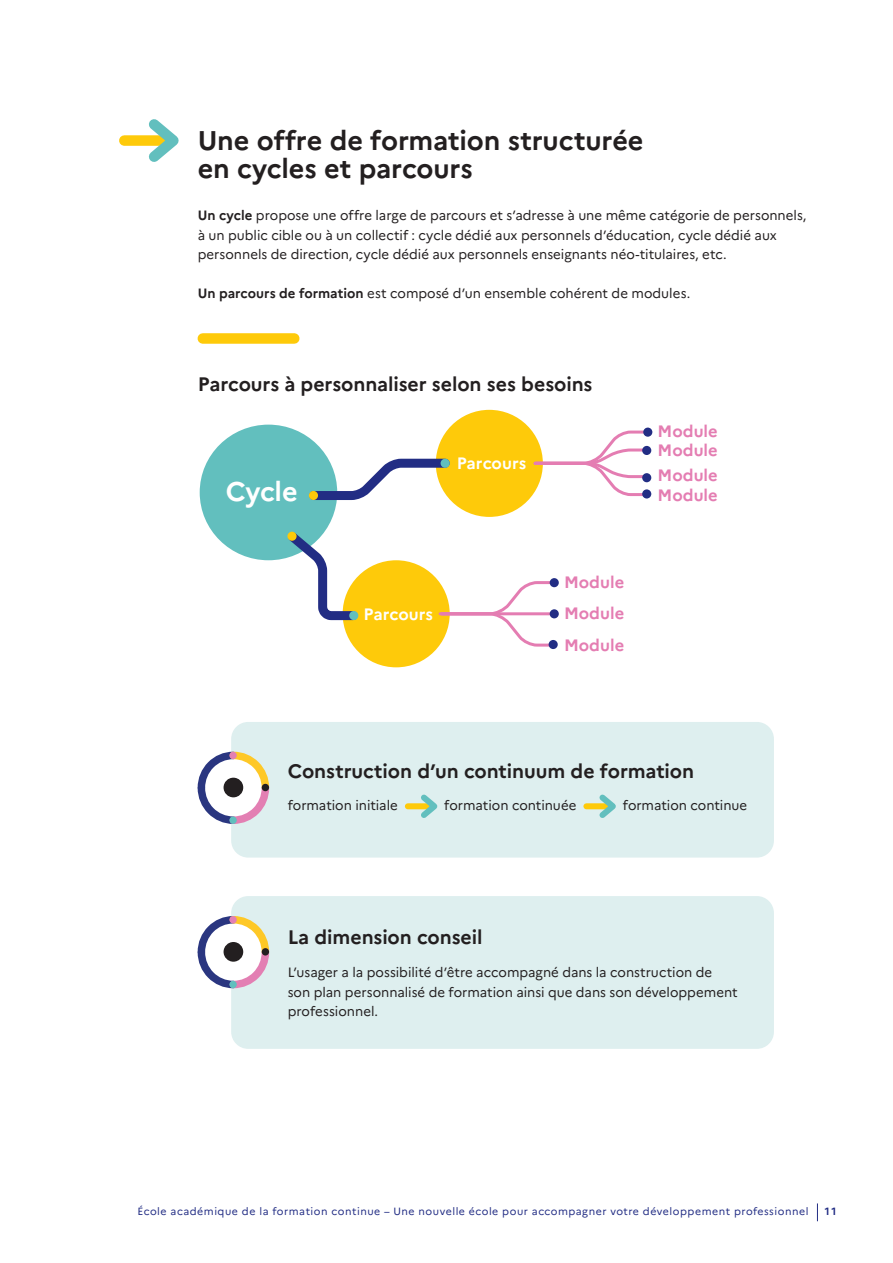
<style>
.page{position:relative;width:893px;height:1263px;background:#fff}
.page>*{position:absolute;margin:0;border:0;box-sizing:border-box;transform-origin:0 0}
.t1{font:700 27px/28.5px "Marianne";letter-spacing:-.005em;color:#231f20}
.t2{font:700 27px "Marianne";letter-spacing:-.01em;color:#fff}
.t3{font:700 19.5px "Marianne";letter-spacing:-.005em;color:#231f20}
.t4{font:700 16.5px "Marianne";color:#e47db2}
.t5{font:700 16.5px "Marianne";color:#fff}
.t6{font:13.5px/19.5px "Marianne";color:#231f20}
.t7{font:10.5px "Marianne";letter-spacing:.05em;color:#222d84}
.t8{font:700 10.5px "Marianne";color:#222d84}
.s1{font-weight:700}
</style>
<div class="page">
<svg style="left:817px;top:1203px;width:1px;height:18px"></svg>
<div style="left:124px;top:135px;width:45px;height:11px;background:#feca0a"></div>
<svg style="left:139px;top:119px;width:40px;height:43px"></svg>
<div style="left:200px;top:425px;width:137px;height:135px;background:#62bfbe;border-radius:50%"></div>
<div style="left:436px;top:410px;width:107px;height:107px;background:#feca0a;border-radius:50%"></div>
<div style="left:343px;top:560px;width:107px;height:107px;background:#feca0a;border-radius:50%"></div>
<svg style="left:532px;top:430px;width:116px;height:68px"></svg>
<svg style="left:439px;top:581px;width:116px;height:67px"></svg>
<div style="left:642px;top:446px;width:9px;height:9px;background:#222d84;border-radius:50%"></div>
<div style="left:643px;top:428px;width:9px;height:9px;background:#222d84;border-radius:50%"></div>
<div style="left:550px;top:578px;width:9px;height:9px;background:#222d84;border-radius:50%"></div>
<div style="left:642px;top:473px;width:9px;height:9px;background:#222d84;border-radius:50%"></div>
<div style="left:642px;top:489px;width:9px;height:9px;background:#222d84;border-radius:50%"></div>
<div style="left:549px;top:640px;width:9px;height:9px;background:#222d84;border-radius:50%"></div>
<svg style="left:308px;top:453px;width:146px;height:51px"></svg>
<div style="left:441px;top:459px;width:9px;height:9px;background:#62bfbe;border-radius:50%"></div>
<div style="left:309px;top:491px;width:9px;height:9px;background:#feca0a;border-radius:50%"></div>
<div style="left:231px;top:722px;width:543px;height:135px;background:#deefef;border-radius:17px"></div>
<div style="left:231px;top:896px;width:543px;height:153px;background:#deefef;border-radius:17px"></div>
<svg style="left:197px;top:751px;width:73px;height:73px"></svg>
<div style="left:262px;top:784px;width:7px;height:7px;background:#231f20;border-radius:50%"></div>
<div style="left:229px;top:752px;width:8px;height:7px;background:#e37fb3;border-radius:50%"></div>
<div style="left:229px;top:816px;width:8px;height:8px;background:#60bfbe;border-radius:50%"></div>
<div style="left:224px;top:778px;width:19px;height:19px;background:#231f20;border-radius:50%"></div>
<svg style="left:197px;top:916px;width:73px;height:73px"></svg>
<div style="left:262px;top:948px;width:7px;height:7px;background:#231f20;border-radius:50%"></div>
<div style="left:229px;top:916px;width:8px;height:7px;background:#e37fb3;border-radius:50%"></div>
<div style="left:229px;top:981px;width:8px;height:7px;background:#60bfbe;border-radius:50%"></div>
<div style="left:224px;top:942px;width:19px;height:20px;background:#231f20;border-radius:50%"></div>
<div style="left:408px;top:803px;width:24px;height:6px;background:#feca0a"></div>
<svg style="left:415px;top:794px;width:23px;height:24px"></svg>
<div style="left:586px;top:803px;width:24px;height:6px;background:#feca0a"></div>
<svg style="left:594px;top:794px;width:22px;height:24px"></svg>
<div style="left:203px;top:333px;width:91px;height:11px;background:#feca0a"></div>
<hr style="left:440px;top:612px;width:114px;height:3px;background:#e47db2">
<div style="left:550px;top:609px;width:9px;height:9px;background:#222d84;border-radius:50%"></div>
<svg style="left:280px;top:524px;width:82px;height:101px"></svg>
<div style="left:287px;top:532px;width:10px;height:9px;background:#feca0a;border-radius:50%"></div>
<div style="left:349px;top:611px;width:9px;height:9px;background:#62bfbe;border-radius:50%"></div>
<h1 class="t1" style="left:198px;top:126px;width:447px">Une offre de formation structurée en cycles et parcours</h1>
<p class="t6" style="left:198px;top:206px;width:610px"><span class="s1">Un cycle</span> propose une offre large de parcours et s’adresse à une même catégorie de personnels, à un public cible ou à un collectif : cycle dédié aux personnels d’éducation, cycle dédié aux personnels de direction, cycle dédié aux personnels enseignants néo-titulaires, etc.</p>
<p class="t6" style="left:198px;top:284px;width:494px"><span class="s1">Un parcours de formation</span> est composé d’un ensemble cohérent de modules.</p>
<h2 class="t3" style="left:198px;top:372px;width:396px">Parcours à personnaliser selon ses besoins</h2>
<h1 class="t2" style="left:226px;top:475px;width:73px">Cycle</h1>
<p class="t5" style="left:457px;top:453px;width:71px">Parcours</p>
<p class="t5" style="left:363px;top:604px;width:71px">Parcours</p>
<p class="t4" style="left:564px;top:572px;width:62px">Module</p>
<p class="t4" style="left:564px;top:603px;width:62px">Module</p>
<p class="t4" style="left:564px;top:635px;width:62px">Module</p>
<p class="t4" style="left:658px;top:421px;width:62px">Module</p>
<p class="t4" style="left:658px;top:440px;width:62px">Module</p>
<p class="t4" style="left:658px;top:465px;width:62px">Module</p>
<p class="t4" style="left:658px;top:485px;width:62px">Module</p>
<h2 class="t3" style="left:288px;top:759px;width:408px">Construction d’un continuum de formation</h2>
<p class="t6" style="left:288px;top:795px;width:112px">formation initiale</p>
<p class="t6" style="left:444px;top:795px;width:134px">formation continuée</p>
<p class="t6" style="left:623px;top:795px;width:126px">formation continue</p>
<h2 class="t3" style="left:288px;top:925px;width:196px">La dimension conseil</h2>
<p class="t6" style="left:288px;top:962px;width:452px">L’usager a la possibilité d’être accompagné dans la construction de son plan personnalisé de formation ainsi que dans son développement professionnel.</p>
<p class="t7" style="left:138px;top:1205px;width:672px">École académique de la formation continue – Une nouvelle école pour accompagner votre développement professionnel</p>
<p class="t8" style="left:825px;top:1205px;width:13px">11</p>
</div>
